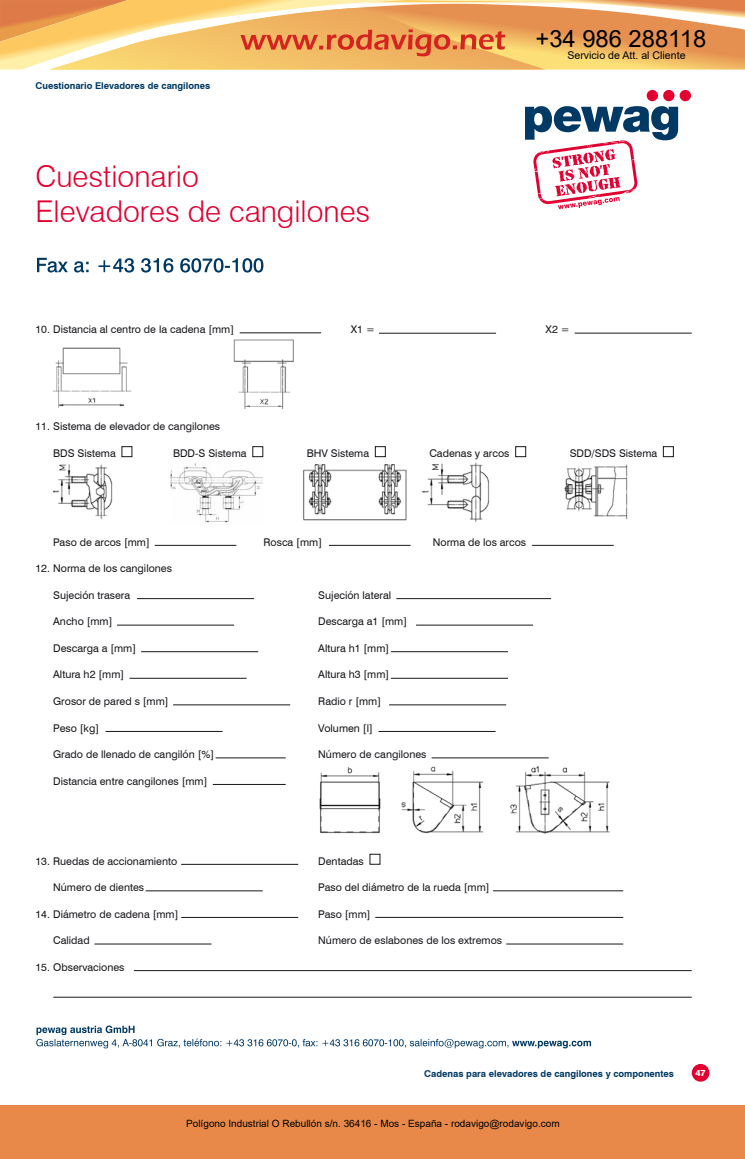
<style>
.page{position:relative;width:745px;height:1159px;background:#fff}
.page>*{position:absolute;margin:0;border:0;box-sizing:border-box;transform-origin:0 0}
.t1{font:300 30px/35.4px "Swiss 721 BT";color:#e20030}
.t2{font:23.75px "Arial";color:#000}
.t3{font:10.62px "Swiss 721 BT";color:#1a171c}
.t4{font:10.62px "Arial";color:#000}
.t5{font:10px "Arial";color:#000}
.t6{font:700 9.38px "Swiss 721 BT";color:#003964}
.t7{font:800 8.75px "Swiss 721 BT";color:#fff}
</style>
<div class="page">
<div style="left:691px;top:1064px;width:18px;height:17px;background:#e20030;border-radius:50%"></div>
<svg style="left:37px;top:258px;width:226px;height:15px"></svg>
<div style="left:121px;top:446px;width:11px;height:11px;border:1px solid #1a171c"></div>
<div style="left:252px;top:446px;width:11px;height:11px;border:1px solid #1a171c"></div>
<div style="left:375px;top:446px;width:10px;height:11px;border:1px solid #1a171c"></div>
<div style="left:515px;top:446px;width:10px;height:11px;border:1px solid #1a171c"></div>
<div style="left:662px;top:446px;width:11px;height:11px;border:1px solid #1a171c"></div>
<hr style="left:239px;top:332px;width:82px;height:1px;background:#1a171c">
<hr style="left:379px;top:333px;width:116px;height:1px;background:#1a171c">
<hr style="left:574px;top:333px;width:117px;height:1px;background:#1a171c">
<hr style="left:155px;top:545px;width:81px;height:1px;background:#1a171c">
<hr style="left:531px;top:545px;width:82px;height:1px;background:#1a171c">
<hr style="left:329px;top:545px;width:81px;height:1px;background:#1a171c">
<hr style="left:137px;top:598px;width:117px;height:1px;background:#1a171c">
<hr style="left:117px;top:625px;width:117px;height:1px;background:#1a171c">
<hr style="left:141px;top:651px;width:117px;height:1px;background:#1a171c">
<hr style="left:129px;top:678px;width:117px;height:1px;background:#1a171c">
<hr style="left:173px;top:704px;width:117px;height:1px;background:#1a171c">
<hr style="left:105px;top:731px;width:117px;height:1px;background:#1a171c">
<hr style="left:213px;top:784px;width:72px;height:1px;background:#1a171c">
<hr style="left:215px;top:757px;width:70px;height:1px;background:#1a171c">
<hr style="left:396px;top:598px;width:155px;height:1px;background:#1a171c">
<hr style="left:416px;top:625px;width:116px;height:1px;background:#1a171c">
<hr style="left:390px;top:651px;width:117px;height:1px;background:#1a171c">
<hr style="left:390px;top:678px;width:117px;height:1px;background:#1a171c">
<hr style="left:389px;top:704px;width:117px;height:1px;background:#1a171c">
<hr style="left:378px;top:731px;width:117px;height:1px;background:#1a171c">
<hr style="left:431px;top:757px;width:117px;height:1px;background:#1a171c">
<hr style="left:181px;top:864px;width:117px;height:1px;background:#1a171c">
<hr style="left:146px;top:890px;width:116px;height:1px;background:#1a171c">
<hr style="left:181px;top:917px;width:117px;height:1px;background:#1a171c">
<hr style="left:94px;top:943px;width:117px;height:1px;background:#1a171c">
<hr style="left:134px;top:970px;width:557px;height:1px;background:#1a171c">
<hr style="left:493px;top:890px;width:130px;height:1px;background:#1a171c">
<hr style="left:375px;top:917px;width:248px;height:1px;background:#1a171c">
<hr style="left:506px;top:943px;width:117px;height:1px;background:#1a171c">
<hr style="left:53px;top:997px;width:638px;height:1px;background:#1a171c">
<svg style="left:36px;top:1025px;width:554px;height:23px"></svg>
<img style="left:53px;top:339px;width:241px;height:71px">
<img style="left:54px;top:464px;width:59px;height:55px">
<img style="left:319px;top:766px;width:291px;height:68px">
<img style="left:564px;top:464px;width:64px;height:56px">
<img style="left:303px;top:462px;width:187px;height:60px">
<img style="left:170px;top:463px;width:92px;height:60px">
<div style="left:646px;top:90px;width:11px;height:11px;background:#e20030;border-radius:50%"></div>
<div style="left:662px;top:90px;width:12px;height:11px;background:#e20030;border-radius:50%"></div>
<div style="left:679px;top:90px;width:11px;height:11px;background:#e20030;border-radius:50%"></div>
<svg style="left:525px;top:106px;width:152px;height:103px"></svg>
<div style="left:0;top:1105px;width:744px;height:54px;background:#e88949"></div>
<svg style="left:0;top:0;width:744px;height:93px"></svg>
<h2 class="t2" style="left:535px;top:22px;width:172px">+34 986 288118</h2>
<p class="t6" style="left:35px;top:80px;width:176px">Cuestionario Elevadores de cangilones</p>
<h1 class="t1" style="left:35px;top:158px;width:336px">Cuestionario<br>Elevadores de cangilones</h1>
<p class="t4" style="left:567px;top:48px;width:120px">Servicio de Att. al Cliente</p>
<p class="t3" style="left:35px;top:323px;width:200px">10. Distancia al centro de la cadena [mm]</p>
<p class="t3" style="left:350px;top:323px;width:26px">X1 =</p>
<p class="t3" style="left:545px;top:323px;width:26px">X2 =</p>
<p class="t3" style="left:35px;top:420px;width:186px">11. Sistema de elevador de cangilones</p>
<p class="t3" style="left:53px;top:447px;width:64px">BDS Sistema</p>
<p class="t3" style="left:173px;top:447px;width:75px">BDD-S Sistema</p>
<p class="t3" style="left:306px;top:447px;width:64px">BHV Sistema</p>
<p class="t3" style="left:429px;top:447px;width:82px">Cadenas y arcos</p>
<p class="t3" style="left:569px;top:447px;width:89px">SDD/SDS Sistema</p>
<p class="t3" style="left:53px;top:535px;width:98px">Paso de arcos [mm]</p>
<p class="t3" style="left:263px;top:535px;width:60px">Rosca [mm]</p>
<p class="t3" style="left:432px;top:535px;width:95px">Norma de los arcos</p>
<p class="t3" style="left:35px;top:562px;width:138px">12. Norma de los cangilones</p>
<p class="t3" style="left:53px;top:588px;width:78px">Sujeción trasera</p>
<p class="t3" style="left:318px;top:588px;width:74px">Sujeción lateral</p>
<p class="t3" style="left:53px;top:615px;width:61px">Ancho [mm]</p>
<p class="t3" style="left:318px;top:615px;width:90px">Descarga a1 [mm]</p>
<p class="t3" style="left:53px;top:641px;width:84px">Descarga a [mm]</p>
<p class="t3" style="left:318px;top:641px;width:72px">Altura h1 [mm]</p>
<p class="t3" style="left:53px;top:668px;width:72px">Altura h2 [mm]</p>
<p class="t3" style="left:318px;top:668px;width:72px">Altura h3 [mm]</p>
<p class="t3" style="left:53px;top:695px;width:117px">Grosor de pared s [mm]</p>
<p class="t3" style="left:318px;top:695px;width:64px">Radio r [mm]</p>
<p class="t3" style="left:53px;top:721px;width:47px">Peso [kg]</p>
<p class="t3" style="left:318px;top:721px;width:56px">Volumen [l]</p>
<p class="t3" style="left:53px;top:748px;width:162px">Grado de llenado de cangilón [%]</p>
<p class="t3" style="left:318px;top:748px;width:110px">Número de cangilones</p>
<p class="t3" style="left:53px;top:774px;width:156px">Distancia entre cangilones [mm]</p>
<p class="t3" style="left:35px;top:854px;width:143px">13. Ruedas de accionamiento</p>
<p class="t3" style="left:318px;top:854px;width:47px">Dentadas</p>
<p class="t3" style="left:53px;top:881px;width:92px">Número de dientes</p>
<p class="t3" style="left:318px;top:881px;width:173px">Paso del diámetro de la rueda [mm]</p>
<p class="t3" style="left:35px;top:907px;width:144px">14. Diámetro de cadena [mm]</p>
<p class="t3" style="left:318px;top:907px;width:54px">Paso [mm]</p>
<p class="t3" style="left:53px;top:934px;width:38px">Calidad</p>
<p class="t3" style="left:318px;top:934px;width:185px">Número de eslabones de los extremos</p>
<p class="t3" style="left:35px;top:960px;width:90px">15. Observaciones</p>
<p class="t6" style="left:424px;top:1067px;width:251px">Cadenas para elevadores de cangilones y componentes</p>
<p class="t7" style="left:695px;top:1067px;width:12px">47</p>
<p class="t5" style="left:186px;top:1117px;width:375px">Polígono Industrial O Rebullón s/n. 36416 - Mos - España - rodavigo@rodavigo.com</p>
</div>
